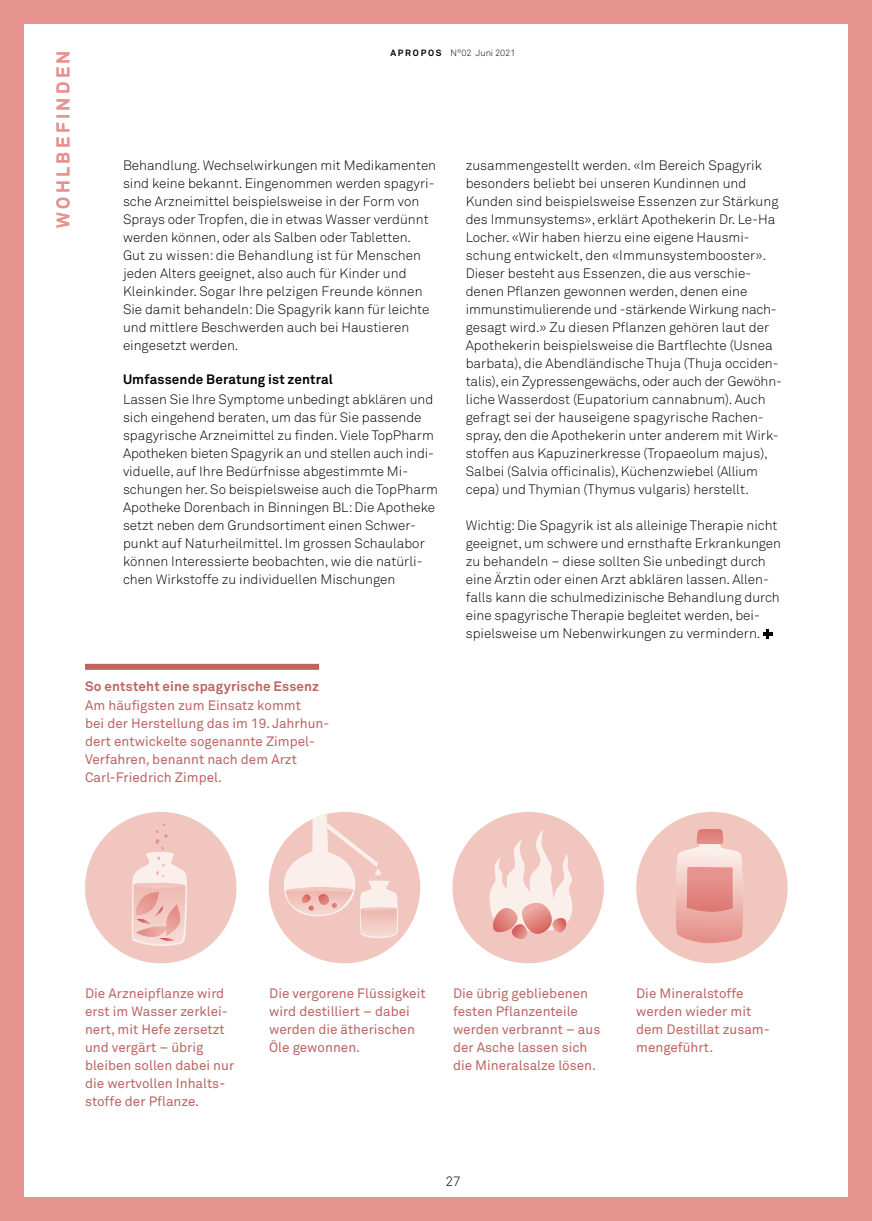
<style>
.page{position:relative;width:872px;height:1221px;background:#fff}
.page>*{position:absolute;margin:0;border:0;box-sizing:border-box;transform-origin:0 0}
.t1{font:700 18px "Akkurat Std";letter-spacing:.19em;color:#e6938f}
.t2{font:300 13.5px/18px "Akkurat Std";color:#000}
.t3{font:13.5px/18px "Akkurat Std";color:#bb6561}
.t4{font:700 13.5px "Akkurat Std";letter-spacing:.01em;color:#bb6561}
.t5{font:700 13.5px "Akkurat Std";letter-spacing:.01em;color:#000}
.t6{font:300 9px "Akkurat Std";color:#000}
.s1{font-weight:700}
</style>
<div class="page">
<div style="left:0;top:0;width:872px;height:1220px;border:24px solid #e6938f"></div>
<div style="left:860px;top:0;width:12px;height:1220px;background:#e6938f"></div>
<div style="left:85px;top:663px;width:234px;height:6px;background:#bb6561"></div>
<div style="left:85px;top:811px;width:151px;height:152px;background:#f1c6bf;border-radius:50%"></div>
<svg style="left:131px;top:824px;width:56px;height:122px"></svg>
<div style="left:269px;top:811px;width:151px;height:152px;background:#f1c6bf;border-radius:50%"></div>
<svg style="left:283px;top:814px;width:116px;height:124px"></svg>
<div style="left:452px;top:811px;width:152px;height:152px;background:#f1c6bf;border-radius:50%"></div>
<svg style="left:489px;top:829px;width:84px;height:110px"></svg>
<div style="left:636px;top:811px;width:151px;height:152px;background:#f1c6bf;border-radius:50%"></div>
<svg style="left:676px;top:829px;width:67px;height:114px"></svg>
<svg style="left:763px;top:629px;width:9px;height:9px"></svg>
<h1 class="t1" style="left:52px;top:228px;width:179px;rotate:-90deg">WOHLBEFINDEN</h1>
<p class="t6" style="left:390px;top:48px;width:126px"><span class="s1">A P R O P O S</span> N°02 Juni 2021</p>
<p class="t2" style="left:123px;top:156px;width:315px">Behandlung. Wechselwirkungen mit Medikamenten sind keine bekannt. Eingenommen werden spagyri&shy;sche Arzneimittel beispielsweise in der Form von Sprays oder Tropfen, die in etwas Wasser verdünnt werden können, oder als Salben oder Tabletten.<br>Gut zu wissen: die Behandlung ist für Menschen jeden Alters geeignet, also auch für Kinder und Kleinkinder. Sogar Ihre pelzigen Freunde können Sie damit behandeln: Die Spagyrik kann für leichte und mittlere Beschwerden auch bei Haustieren eingesetzt werden.</p>
<p class="t5" style="left:123px;top:371px;width:211px">Umfassende Beratung ist zentral</p>
<p class="t2" style="left:123px;top:390px;width:316px">Lassen Sie Ihre Symptome unbedingt abklären und sich eingehend beraten, um das für Sie passende spagyrische Arzneimittel zu finden. Viele TopPharm Apotheken bieten Spagyrik an und stellen auch indi&shy;viduelle, auf Ihre Bedürfnisse abgestimmte Mi&shy;schungen her. So beispielsweise auch die TopPharm Apotheke Dorenbach in Binningen BL: Die Apotheke setzt neben dem Grundsortiment einen Schwer&shy;punkt auf Naturheilmittel. Im grossen Schaulabor können Interessierte beobachten, wie die natürli&shy;chen Wirkstoffe zu individuellen Mischungen</p>
<p class="t2" style="left:466px;top:156px;width:318px">zusammengestellt werden. «Im Bereich Spagyrik besonders beliebt bei unseren Kundinnen und Kunden sind beispielsweise Essenzen zur Stärkung des Immunsystems», erklärt Apothekerin Dr. Le-Ha Locher. «Wir haben hierzu eine eigene Hausmi&shy;schung entwickelt, den «Immunsystembooster».<br>Dieser besteht aus Essenzen, die aus verschie&shy;denen Pflanzen gewonnen werden, denen eine immunstimulierende und -stärkende Wirkung nach&shy;gesagt wird.» Zu diesen Pflanzen gehören laut der Apothekerin beispielsweise die Bartflechte (Usnea barbata), die Abendländische Thuja (Thuja occiden&shy;talis), ein Zypressengewächs, oder auch der Gewöhn&shy;liche Wasserdost (Eupatorium cannabnum). Auch gefragt sei der hauseigene spagyrische Rachen&shy;spray, den die Apothekerin unter anderem mit Wirk&shy;stoffen aus Kapuzinerkresse (Tropaeolum majus), Salbei (Salvia officinalis), Küchenzwiebel (Allium cepa) und Thymian (Thymus vulgaris) herstellt.</p>
<p class="t2" style="left:466px;top:516px;width:317px">Wichtig: Die Spagyrik ist als alleinige Therapie nicht geeignet, um schwere und ernsthafte Erkrankungen zu behandeln – diese sollten Sie unbedingt durch eine Ärztin oder einen Arzt abklären lassen. Allen&shy;falls kann die schulmedizinische Behandlung durch eine spagyrische Therapie begleitet werden, bei&shy;spielsweise um Nebenwirkungen zu vermindern.</p>
<p class="t4" style="left:85px;top:677px;width:235px">So entsteht eine spagyrische Essenz</p>
<p class="t3" style="left:85px;top:696px;width:246px">Am häufigsten zum Einsatz kommt<br>bei der Herstellung das im 19. Jahrhun&shy;dert entwickelte sogenannte Zimpel-Verfahren, benannt nach dem Arzt Carl-Friedrich Zimpel.</p>
<p class="t3" style="left:85px;top:984px;width:151px">Die Arzneipflanze wird erst im Wasser zerklei&shy;nert, mit Hefe zersetzt und vergärt – übrig bleiben sollen dabei nur die wertvollen Inhalts&shy;stoffe der Pflanze.</p>
<p class="t3" style="left:269px;top:984px;width:158px">Die vergorene Flüssigkeit wird destilliert – dabei werden die ätherischen<br>Öle gewonnen.</p>
<p class="t3" style="left:453px;top:984px;width:149px">Die übrig gebliebenen festen Pflanzenteile werden verbrannt – aus der Asche lassen sich die Mineralsalze lösen.</p>
<p class="t3" style="left:636px;top:984px;width:135px">Die Mineralstoffe werden wieder mit dem Destillat zusam&shy;mengeführt.</p>
<p class="t2" style="left:445px;top:1172px;width:17px">27</p>
</div>
